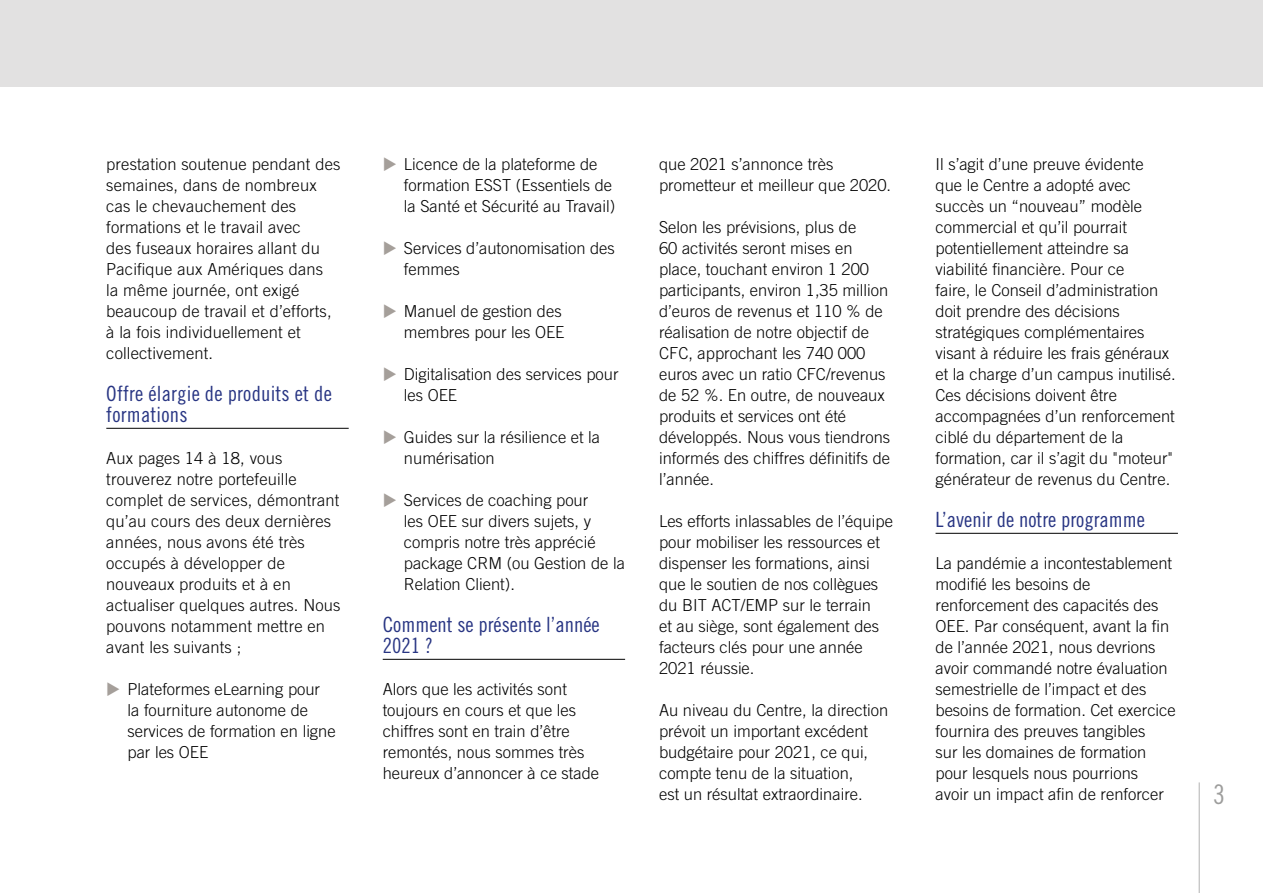
<style>
.page{position:relative;width:1263px;height:893px;background:#fff}
.page>*{position:absolute;margin:0;border:0;box-sizing:border-box;transform-origin:0 0}
.t1{font:27px "Trade Gothic Cond Eighteen";color:#9d9d9c}
.t2{font:21px/21px "Trade Gothic Cond Eighteen";color:#283583}
.t3{font:300 16.5px/21px "Trade Gothic";color:#000}
</style>
<div class="page">
<hr style="left:1199px;top:782px;width:1px;height:111px;background:#b3b2b2">
<div style="left:0;top:0;width:1263px;height:87px;background:#e2e1e1"></div>
<hr style="left:106px;top:428px;width:243px;height:1px;background:#000">
<hr style="left:383px;top:659px;width:242px;height:1px;background:#000">
<hr style="left:935px;top:533px;width:243px;height:1px;background:#000">
<p class="t3" style="left:106px;top:153px;width:236px">prestation soutenue pendant des semaines, dans de nombreux cas le chevauchement des formations et le travail avec<br>des fuseaux horaires allant du<br>Pacifique aux Amériques dans<br>la même journée, ont exigé beaucoup de travail et d’efforts, à la fois individuellement et collectivement.</p>
<p class="t2" style="left:106px;top:382px;width:227px">Offre élargie de produits et de formations</p>
<p class="t3" style="left:106px;top:447px;width:236px">Aux pages 14 à 18, vous trouverez notre portefeuille complet de services, démontrant qu’au cours des deux dernières années, nous avons été très occupés à développer de nouveaux produits et à en actualiser quelques autres. Nous pouvons notamment mettre en avant les suivants ;</p>
<p class="t3" style="left:128px;top:678px;width:210px">Plateformes eLearning pour la fourniture autonome de services de formation en ligne par les OEE</p>
<p class="t3" style="left:404px;top:153px;width:213px">Licence de la plateforme de formation ESST (Essentiels de la Santé et Sécurité au Travail)</p>
<p class="t3" style="left:404px;top:237px;width:212px">Services d’autonomisation des femmes</p>
<p class="t3" style="left:404px;top:300px;width:162px">Manuel de gestion des membres pour les OEE</p>
<p class="t3" style="left:404px;top:363px;width:216px">Digitalisation des services pour les OEE</p>
<p class="t3" style="left:404px;top:426px;width:198px">Guides sur la résilience et la numérisation</p>
<p class="t3" style="left:404px;top:489px;width:222px">Services de coaching pour<br>les OEE sur divers sujets, y compris notre très apprécié package CRM (ou Gestion de la<br>Relation Client).</p>
<p class="t2" style="left:383px;top:613px;width:218px">Comment se présente l’année<br>2021 ?</p>
<p class="t3" style="left:383px;top:678px;width:218px">Alors que les activités sont toujours en cours et que les chiffres sont en train d’être remontés, nous sommes très heureux d’annoncer à ce stade</p>
<p class="t3" style="left:659px;top:153px;width:233px">que 2021 s’annonce très prometteur et meilleur que 2020.</p>
<p class="t3" style="left:659px;top:216px;width:233px">Selon les prévisions, plus de<br>60 activités seront mises en place, touchant environ 1 200 participants, environ 1,35 million d’euros de revenus et 110 % de réalisation de notre objectif de<br>CFC, approchant les 740 000 euros avec un ratio CFC/revenus de 52 %. En outre, de nouveaux produits et services ont été développés. Nous vous tiendrons informés des chiffres définitifs de l’année.</p>
<p class="t3" style="left:659px;top:510px;width:235px">Les efforts inlassables de l’équipe pour mobiliser les ressources et dispenser les formations, ainsi que le soutien de nos collègues du BIT ACT/EMP sur le terrain<br>et au siège, sont également des facteurs clés pour une année<br>2021 réussie.</p>
<p class="t3" style="left:659px;top:699px;width:231px">Au niveau du Centre, la direction prévoit un important excédent budgétaire pour 2021, ce qui, compte tenu de la situation,<br>est un résultat extraordinaire.</p>
<p class="t3" style="left:935px;top:153px;width:242px">Il s’agit d’une preuve évidente<br>que le Centre a adopté avec succès un “nouveau” modèle commercial et qu’il pourrait potentiellement atteindre sa viabilité financière. Pour ce<br>faire, le Conseil d’administration doit prendre des décisions stratégiques complémentaires visant à réduire les frais généraux et la charge d’un campus inutilisé.<br>Ces décisions doivent être accompagnées d’un renforcement ciblé du département de la formation, car il s’agit du "moteur" générateur de revenus du Centre.</p>
<p class="t2" style="left:935px;top:508px;width:211px">L’avenir de notre programme</p>
<p class="t3" style="left:935px;top:552px;width:242px">La pandémie a incontestablement modifié les besoins de renforcement des capacités des<br>OEE. Par conséquent, avant la fin de l’année 2021, nous devrions avoir commandé notre évaluation semestrielle de l’impact et des besoins de formation. Cet exercice fournira des preuves tangibles<br>sur les domaines de formation pour lesquels nous pourrions<br>avoir un impact afin de renforcer</p>
<h1 class="t1" style="left:1213px;top:779px;width:13px">3</h1>
</div>
